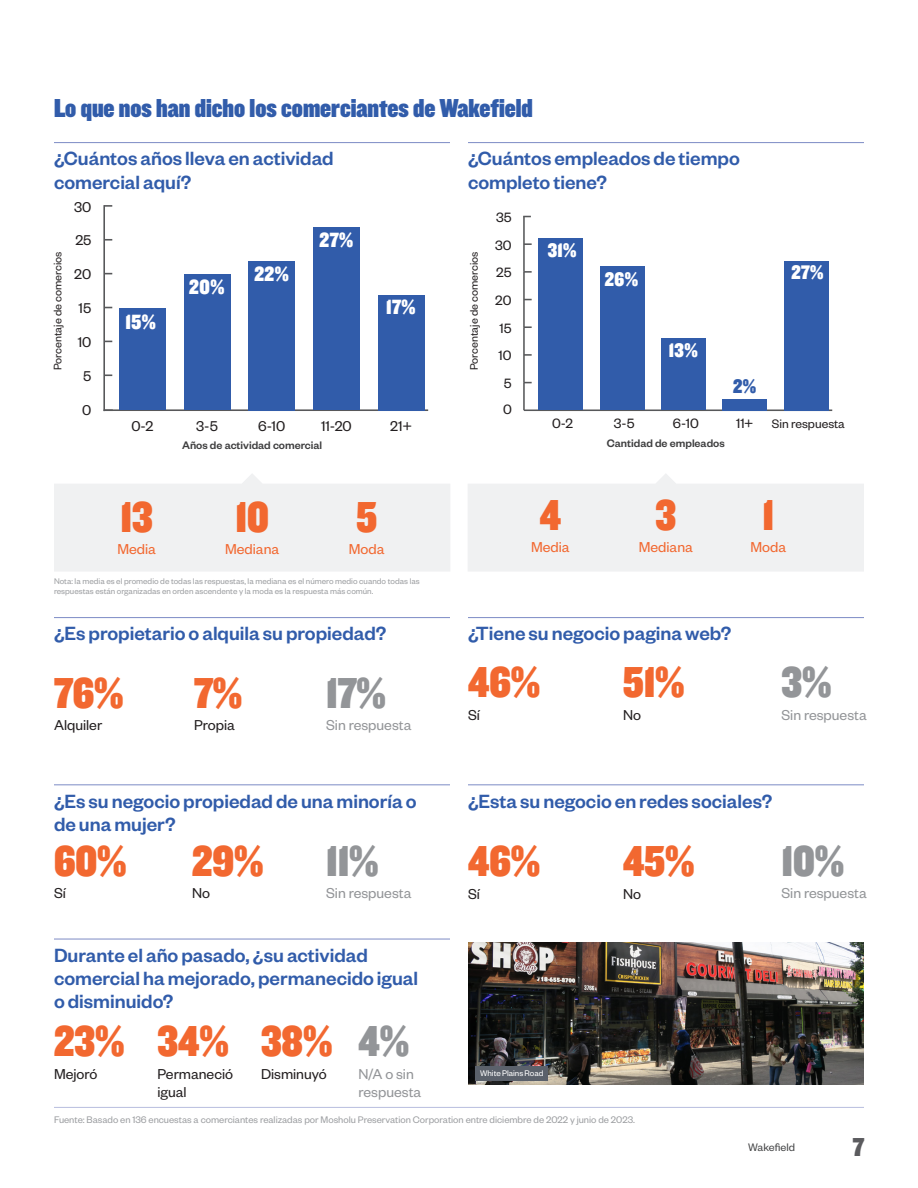
<style>
.page{position:relative;width:918px;height:1188px;background:#fff}
.page>*{position:absolute;margin:0;border:0;box-sizing:border-box;transform-origin:0 0}
.Standalone_Figure{font:45px "Knockout HTF90 Ultmt Welterwt";color:#f26830}
.t1{font:45px "Knockout HTF90 Ultmt Welterwt";color:#939598}
.t2{font:27px "Knockout HTF90 Ultmt Welterwt";color:#315caa}
.t3{font:27px "Knockout HTF90 Ultmt Welterwt";color:#5b5b5e}
.t4{font:21.45px "Knockout HTF90 Ultmt Welterwt";letter-spacing:.02em;color:#fff}
.Header_3{font:500 21px/23.2px "Founders Grotesk";color:#315caa}
.t5{font:20.4px "Knockout HTF90 Ultmt Welterwt";letter-spacing:.02em;color:#fff}
.t6{font:20.4px "Knockout HTF90 Ultmt Welterwt";color:#315caa}
.t7{font:15.75px/18px "Founders Grotesk";color:#939598}
.t8{font:15.75px/18px "Founders Grotesk";color:#231f20}
.t9{font:15.75px "Founders Grotesk";color:#f26830}
.t10{font:15.6px "Founders Grotesk";color:#231f20}
.t11{font:14.85px "Founders Grotesk";letter-spacing:-.01em;color:#231f20}
.t12{font:14.85px "Founders Grotesk";letter-spacing:-.01em;color:#231f20;scale:.9 1}
.AI_Images{font:13.5px "Founders Grotesk";color:#231f20}
.t13{font:500 12px "Founders Grotesk";color:#3e3e3f}
.t14{font:12px "Founders Grotesk";color:#231f20}
.t15{font:12px "Founders Grotesk";color:#464748}
.BList___10_5_Alternate_On{font:10.5px "Founders Grotesk";color:#9d9fa2}
.BList___10_5_Alternate_On-2{font:9px/10.5px "Founders Grotesk";color:#9d9fa2}
.Photo_Caption_On_Photo{font:9px "Founders Grotesk";color:#fff}
</style>
<div class="page">
<hr style="left:54px;top:1107px;width:810px;height:1px;background:#b7bdde">
<hr style="left:54px;top:142px;width:396px;height:1px;background:#7d8bc5">
<hr style="left:54px;top:617px;width:396px;height:1px;background:#7d8bc5">
<hr style="left:104px;top:409px;width:324px;height:2px;background:#57585a">
<hr style="left:103px;top:205px;width:2px;height:206px;background:#57585a">
<svg style="left:105px;top:374px;width:7px;height:2px"></svg>
<svg style="left:105px;top:239px;width:7px;height:2px"></svg>
<svg style="left:105px;top:205px;width:7px;height:2px"></svg>
<div style="left:119px;top:309px;width:47px;height:101px;background:#315caa"></div>
<div style="left:184px;top:275px;width:46px;height:135px;background:#315caa"></div>
<div style="left:248px;top:261px;width:47px;height:149px;background:#315caa"></div>
<div style="left:313px;top:227px;width:47px;height:183px;background:#315caa"></div>
<div style="left:378px;top:295px;width:46px;height:115px;background:#315caa"></div>
<svg style="left:54px;top:474px;width:396px;height:97px"></svg>
<hr style="left:468px;top:142px;width:396px;height:1px;background:#7d8bc5">
<hr style="left:524px;top:409px;width:308px;height:2px;background:#57585a">
<hr style="left:523px;top:217px;width:2px;height:193px;background:#57585a">
<svg style="left:524px;top:354px;width:8px;height:2px"></svg>
<svg style="left:524px;top:326px;width:8px;height:2px"></svg>
<svg style="left:524px;top:271px;width:8px;height:2px"></svg>
<svg style="left:524px;top:243px;width:8px;height:2px"></svg>
<div style="left:538px;top:239px;width:45px;height:171px;background:#315caa"></div>
<div style="left:600px;top:266px;width:44px;height:144px;background:#315caa"></div>
<div style="left:661px;top:338px;width:45px;height:72px;background:#315caa"></div>
<div style="left:723px;top:399px;width:44px;height:11px;background:#315caa"></div>
<div style="left:785px;top:261px;width:44px;height:149px;background:#315caa"></div>
<svg style="left:468px;top:474px;width:396px;height:97px"></svg>
<img style="left:468px;top:943px;width:396px;height:142px">
<div style="left:476px;top:1066px;width:72px;height:14px;background:#5b616b"></div>
<hr style="left:468px;top:617px;width:396px;height:1px;background:#7d8bc5">
<hr style="left:468px;top:784px;width:396px;height:1px;background:#7d8bc5">
<hr style="left:54px;top:784px;width:396px;height:1px;background:#7d8bc5">
<hr style="left:54px;top:939px;width:396px;height:1px;background:#7d8bc5">
<p class="t2" style="left:54px;top:93px;width:480px">Lo que nos han dicho los comerciantes de Wakefield</p>
<p class="Header_3" style="left:54px;top:146px;width:281px">¿Cuántos años lleva en actividad comercial aquí?</p>
<p class="Header_3" style="left:468px;top:146px;width:273px">¿Cuántos empleados de tiempo completo tiene?</p>
<p class="t14" style="left:50px;top:370px;width:120px;rotate:-90deg">Porcentaje de comercios</p>
<p class="t10" style="left:74px;top:197px;width:19px">30</p>
<p class="t10" style="left:75px;top:231px;width:18px">25</p>
<p class="t10" style="left:74px;top:265px;width:19px">20</p>
<p class="t10" style="left:79px;top:299px;width:14px">15</p>
<p class="t10" style="left:78px;top:333px;width:15px">10</p>
<p class="t10" style="left:83px;top:366px;width:10px">5</p>
<p class="t10" style="left:82px;top:400px;width:11px">0</p>
<p class="t4" style="left:126px;top:310px;width:32px">15%</p>
<p class="t4" style="left:189px;top:276px;width:37px">20%</p>
<p class="t4" style="left:254px;top:263px;width:36px">22%</p>
<p class="t4" style="left:320px;top:229px;width:35px">27%</p>
<p class="t4" style="left:386px;top:296px;width:31px">17%</p>
<p class="t10" style="left:131px;top:416px;width:23px">0-2</p>
<p class="t10" style="left:196px;top:416px;width:23px">3-5</p>
<p class="t10" style="left:258px;top:416px;width:29px">6-10</p>
<p class="t10" style="left:321px;top:416px;width:32px">11-20</p>
<p class="t10" style="left:390px;top:416px;width:23px">21+</p>
<p class="Standalone_Figure" style="left:121px;top:492px;width:34px">13</p>
<p class="t9" style="left:117px;top:539px;width:40px">Media</p>
<p class="t13" style="left:182px;top:438px;width:142px">Años de actividad comercial</p>
<p class="Standalone_Figure" style="left:235px;top:492px;width:35px">10</p>
<p class="t9" style="left:225px;top:539px;width:56px">Mediana</p>
<p class="Standalone_Figure" style="left:357px;top:492px;width:22px">5</p>
<p class="t9" style="left:349px;top:539px;width:37px">Moda</p>
<p class="BList___10_5_Alternate_On-2" style="left:54px;top:575px;width:367px">Nota: la media es el promedio de todas las respuestas, la mediana es el número medio cuando todas las respuestas están organizadas en orden ascendente y la moda es la respuesta más común.</p>
<p class="Header_3" style="left:54px;top:621px;width:334px">¿Es propietario o alquila su propiedad?</p>
<p class="Standalone_Figure" style="left:54px;top:669px;width:71px">76%</p>
<p class="t8" style="left:54px;top:716px;width:50px">Alquiler</p>
<p class="Standalone_Figure" style="left:194px;top:669px;width:50px">7%</p>
<p class="t8" style="left:194px;top:716px;width:42px">Propia</p>
<p class="t1" style="left:326px;top:669px;width:61px">17%</p>
<p class="t7" style="left:326px;top:716px;width:87px">Sin respuesta</p>
<p class="Header_3" style="left:54px;top:788px;width:364px">¿Es su negocio propiedad de una minoría o de una mujer?</p>
<p class="Standalone_Figure" style="left:54px;top:837px;width:74px">60%</p>
<p class="t8" style="left:54px;top:884px;width:13px">Sí</p>
<p class="Standalone_Figure" style="left:192px;top:837px;width:73px">29%</p>
<p class="t8" style="left:192px;top:884px;width:19px">No</p>
<p class="t1" style="left:326px;top:837px;width:54px">11%</p>
<p class="t7" style="left:326px;top:884px;width:87px">Sin respuesta</p>
<p class="Header_3" style="left:54px;top:943px;width:366px">Durante el año pasado, ¿su actividad comercial ha mejorado, permanecido igual o disminuido?</p>
<p class="Standalone_Figure" style="left:54px;top:1017px;width:72px">23%</p>
<p class="t8" style="left:54px;top:1064px;width:45px">Mejoró</p>
<p class="Standalone_Figure" style="left:158px;top:1017px;width:73px">34%</p>
<p class="t8" style="left:158px;top:1064px;width:77px">Permaneció igual</p>
<p class="Standalone_Figure" style="left:261px;top:1017px;width:73px">38%</p>
<p class="t8" style="left:261px;top:1064px;width:67px">Disminuyó</p>
<p class="t1" style="left:358px;top:1017px;width:52px">4%</p>
<p class="t7" style="left:358px;top:1064px;width:64px">N/A o sin respuesta</p>
<p class="t14" style="left:467px;top:370px;width:120px;rotate:-90deg">Porcentaje de comercios</p>
<p class="t11" style="left:496px;top:208px;width:17px">35</p>
<p class="t11" style="left:495px;top:236px;width:18px">30</p>
<p class="t11" style="left:496px;top:263px;width:17px">25</p>
<p class="t11" style="left:495px;top:291px;width:18px">20</p>
<p class="t11" style="left:499px;top:319px;width:14px">15</p>
<p class="t11" style="left:499px;top:347px;width:15px">10</p>
<p class="t11" style="left:504px;top:374px;width:9px">5</p>
<p class="t11" style="left:503px;top:400px;width:10px">0</p>
<p class="t5" style="left:548px;top:240px;width:30px">31%</p>
<p class="t5" style="left:605px;top:268px;width:35px">26%</p>
<p class="t5" style="left:669px;top:339px;width:30px">13%</p>
<p class="t5" style="left:791px;top:262px;width:34px">27%</p>
<p class="t6" style="left:733px;top:376px;width:25px">2%</p>
<p class="t11" style="left:552px;top:414px;width:22px">0-2</p>
<p class="t11" style="left:614px;top:414px;width:22px">3-5</p>
<p class="t11" style="left:673px;top:414px;width:27px">6-10</p>
<p class="t11" style="left:736px;top:414px;width:19px">11+</p>
<p class="t12" style="left:774px;top:414px;width:77px">No Response</p>
<p class="AI_Images" style="left:772px;top:415px;width:75px">Sin respuesta</p>
<p class="Standalone_Figure" style="left:540px;top:491px;width:23px">4</p>
<p class="t9" style="left:531px;top:538px;width:40px">Media</p>
<p class="t13" style="left:607px;top:436px;width:119px">Cantidad de empleados</p>
<p class="Standalone_Figure" style="left:656px;top:491px;width:22px">3</p>
<p class="t9" style="left:639px;top:538px;width:56px">Mediana</p>
<p class="Standalone_Figure" style="left:763px;top:491px;width:13px">1</p>
<p class="t9" style="left:751px;top:538px;width:37px">Moda</p>
<p class="Header_3" style="left:468px;top:621px;width:265px">¿Tiene su negocio pagina web?</p>
<p class="Standalone_Figure" style="left:468px;top:658px;width:74px">46%</p>
<p class="t8" style="left:468px;top:705px;width:13px">Sí</p>
<p class="Standalone_Figure" style="left:623px;top:658px;width:63px">51%</p>
<p class="t8" style="left:623px;top:705px;width:19px">No</p>
<p class="t1" style="left:782px;top:658px;width:51px">3%</p>
<p class="t7" style="left:782px;top:705px;width:87px">Sin respuesta</p>
<p class="Header_3" style="left:468px;top:788px;width:306px">¿Esta su negocio en redes sociales?</p>
<p class="Standalone_Figure" style="left:468px;top:837px;width:74px">46%</p>
<p class="t8" style="left:468px;top:884px;width:13px">Sí</p>
<p class="Standalone_Figure" style="left:623px;top:837px;width:73px">45%</p>
<p class="t8" style="left:623px;top:884px;width:19px">No</p>
<p class="t1" style="left:782px;top:837px;width:64px">10%</p>
<p class="t7" style="left:782px;top:884px;width:87px">Sin respuesta</p>
<p class="Photo_Caption_On_Photo" style="left:480px;top:1068px;width:65px">White Plains Road</p>
<p class="BList___10_5_Alternate_On" style="left:54px;top:1114px;width:582px">Fuente: Basado en 136 encuestas a comerciantes realizadas por Mosholu Preservation Corporation entre diciembre de 2022 y junio de 2023.</p>
<p class="t15" style="left:748px;top:1140px;width:48px">Wakefield</p>
<p class="t3" style="left:853px;top:1133px;width:13px">7</p>
</div>
